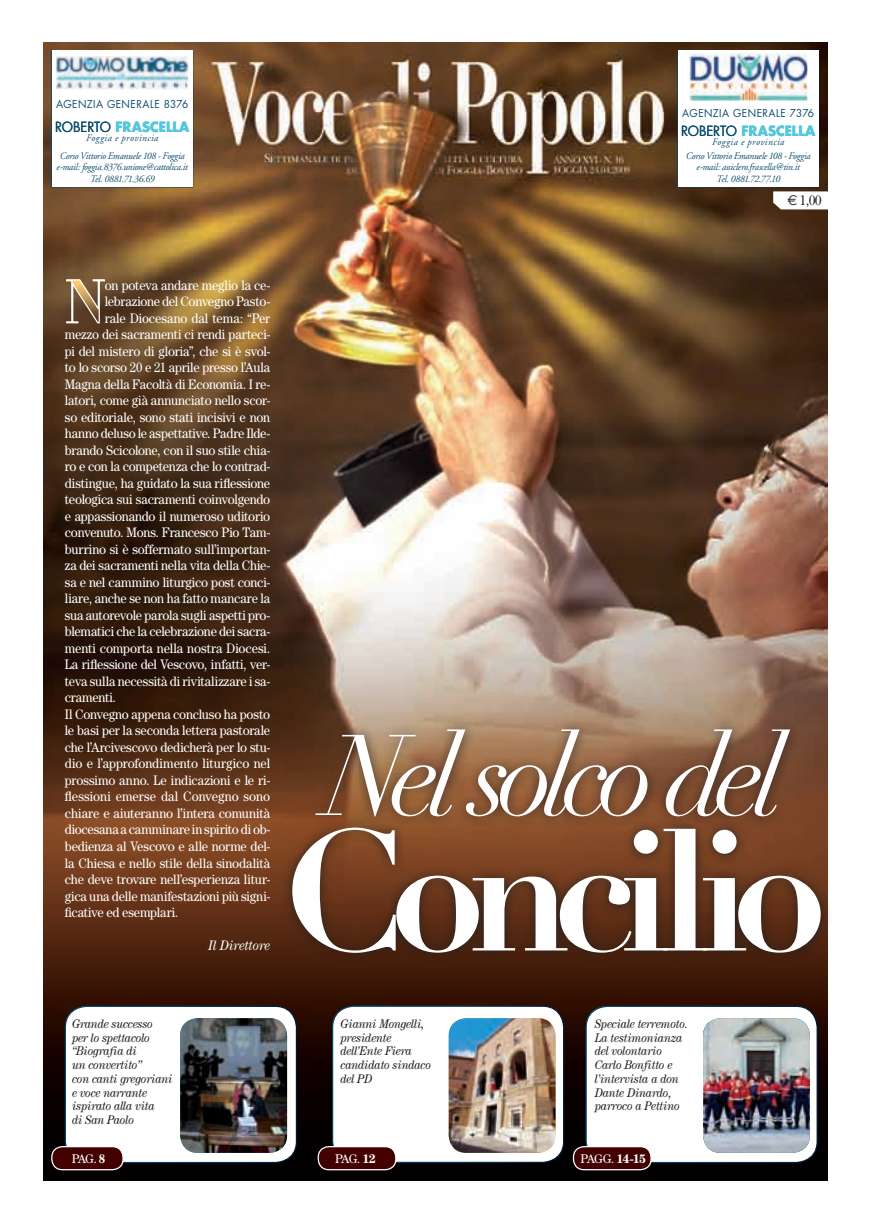
<style>
.page{position:relative;width:869px;height:1223px;background:#fff}
.page>*{position:absolute;margin:0;border:0;box-sizing:border-box;transform-origin:0 0}
.t1{font:700 168.75px "Didot";letter-spacing:-.1em;color:#fff}
.t2{font:italic 112.5px "Didot";letter-spacing:-.095em;color:#fff}
.t3{font:14.38px "New Baskerville";color:#231f20;scale:.93 1}
.t4{font:13.75px "Century";letter-spacing:-.015em;color:#fff;scale:.92 1}
.t5{font:700 13.75px "Futura";letter-spacing:.005em;color:#54c7dd;scale:.95 1}
.t6{font:italic 13.75px "Century";letter-spacing:-.01em;color:#fff;scale:.92 1}
.t7{font:italic 12.5px/13.8px "Century";letter-spacing:-.02em;color:#231f20;scale:.91 1}
.t8{font:12.5px "Century";letter-spacing:-.075em;color:#fff}
.t9{font:10.62px "Futura";letter-spacing:.035em;color:#0c4c6f;scale:.95 1}
.t10{font:italic 10px/11.2px "Adobe Garamond";letter-spacing:-.025em;color:#0c4c6f;text-align:center;scale:.95 1}
.t11{font:italic 10px "Adobe Garamond";letter-spacing:.055em;color:#0c4c6f;scale:.95 1}
.s1{font-weight:400;color:#0c4c6f}
.s2{font-family:"Euro Sans"}
.s3{font-weight:700}
</style>
<div class="page">
<img style="left:43px;top:43px;width:783px;height:1137px">
<div style="left:51px;top:51px;width:142px;height:136px;background:#fff;border:1px solid #fff"></div>
<svg style="left:772px;top:191px;width:56px;height:18px"></svg>
<div style="left:677px;top:51px;width:141px;height:136px;background:#fff;border:1px solid #fff"></div>
<img style="left:56px;top:56px;width:132px;height:33px">
<img style="left:689px;top:53px;width:118px;height:48px">
<div style="left:332px;top:1006px;width:231px;height:156px;background:#fff;border-radius:21px"></div>
<div style="left:318px;top:1146px;width:77px;height:23px;background:#430000;border-radius:11px"></div>
<div style="left:317px;top:1146px;width:79px;height:24px;border:1px solid #fff;border-radius:11px"></div>
<img style="left:448px;top:1058px;width:107px;height:94px">
<div style="left:65px;top:1006px;width:231px;height:156px;background:#fff;border-radius:21px"></div>
<div style="left:65px;top:1005px;width:232px;height:158px;border:1px solid #fff;border-radius:21px"></div>
<img style="left:180px;top:1018px;width:107px;height:134px">
<div style="left:52px;top:1146px;width:71px;height:23px;background:#430000;border-radius:11px"></div>
<div style="left:51px;top:1146px;width:73px;height:24px;border:1px solid #fff;border-radius:11px"></div>
<div style="left:586px;top:1006px;width:230px;height:156px;background:#fff;border-radius:21px"></div>
<img style="left:703px;top:1058px;width:106px;height:94px">
<div style="left:573px;top:1146px;width:77px;height:23px;background:#430000;border-radius:11px"></div>
<div style="left:572px;top:1146px;width:79px;height:24px;border:1px solid #fff;border-radius:11px"></div>
<div style="left:303px;top:717px;width:565px;height:171px;background:#231f20;opacity:.75"></div>
<div style="left:280px;top:815px;width:588px;height:243px;background:#231f20;opacity:.9"></div>
<svg style="left:65px;top:278px;width:40px;height:46px;background:#8d7458"></svg>
<p class="t9" style="left:56px;top:97px;width:140px">AGENZIA GENERALE 8376</p>
<p class="t9" style="left:682px;top:106px;width:140px">AGENZIA GENERALE 7376</p>
<p class="t5" style="left:55px;top:118px;width:143px"><span class="s1">ROBERTO</span> FRASCELLA</p>
<p class="t5" style="left:680px;top:122px;width:143px"><span class="s1">ROBERTO</span> FRASCELLA</p>
<p class="t11" style="left:86px;top:132px;width:78px">Foggia e provincia</p>
<p class="t11" style="left:711px;top:137px;width:78px">Foggia e provincia</p>
<p class="t10" style="left:57px;top:151px;width:140px">Corso Vittorio Emanuele 108 - Foggia e-mail: foggia.8376.unione@cattolica.it<br>Tel. 0881.71.36.69</p>
<p class="t10" style="left:685px;top:151px;width:133px">Corso Vittorio Emanuele 108 - Foggia e-mail: assiclero.frascella@tin.it<br>Tel. 0881.72.77.10</p>
<p class="t3" style="left:787px;top:192px;width:39px"><span class="s2">o</span> 1,00</p>
<p class="t4" style="left:105px;top:277px;width:181px">on poteva andare meglio la ce-</p>
<p class="t4" style="left:105px;top:293px;width:181px">lebrazione del Convegno Pasto-</p>
<p class="t4" style="left:105px;top:310px;width:181px">rale Diocesano dal tema: “Per</p>
<p class="t4" style="left:65px;top:326px;width:224px">mezzo dei sacramenti ci rendi parteci-</p>
<p class="t4" style="left:65px;top:343px;width:224px">pi del mistero di gloria”, che si è svol-</p>
<p class="t4" style="left:65px;top:359px;width:224px">to lo scorso 20 e 21 aprile presso l’Aula</p>
<p class="t4" style="left:65px;top:376px;width:224px">Magna della Facoltà di Economia. I re-</p>
<p class="t4" style="left:65px;top:392px;width:224px">latori, come già annunciato nello scor-</p>
<p class="t4" style="left:65px;top:409px;width:224px">so editoriale, sono stati incisivi e non</p>
<p class="t4" style="left:65px;top:425px;width:224px">hanno deluso le aspettative. Padre Ilde-</p>
<p class="t4" style="left:65px;top:442px;width:224px">brando Scicolone, con il suo stile chia-</p>
<p class="t4" style="left:65px;top:458px;width:224px">ro e con la competenza che lo contrad-</p>
<p class="t4" style="left:65px;top:475px;width:225px">distingue, ha guidato la sua riflessione</p>
<p class="t4" style="left:65px;top:491px;width:224px">teologica sui sacramenti coinvolgendo</p>
<p class="t4" style="left:65px;top:508px;width:225px">e appassionando il numeroso uditorio</p>
<p class="t4" style="left:65px;top:524px;width:224px">convenuto. Mons. Francesco Pio Tam-</p>
<p class="t4" style="left:65px;top:541px;width:224px">burrino si è soffermato sull’importan-</p>
<p class="t4" style="left:65px;top:557px;width:224px">za dei sacramenti nella vita della Chie-</p>
<p class="t4" style="left:65px;top:574px;width:224px">sa e nel cammino liturgico post conci-</p>
<p class="t4" style="left:65px;top:590px;width:225px">liare, anche se non ha fatto mancare la</p>
<p class="t4" style="left:65px;top:607px;width:224px">sua autorevole parola sugli aspetti pro-</p>
<p class="t4" style="left:65px;top:623px;width:224px">blematici che la celebrazione dei sacra-</p>
<p class="t4" style="left:65px;top:640px;width:224px">menti comporta nella nostra Diocesi.</p>
<p class="t4" style="left:65px;top:656px;width:224px">La riflessione del Vescovo, infatti, ver-</p>
<p class="t4" style="left:65px;top:673px;width:224px">teva sulla necessità di rivitalizzare i sa-</p>
<p class="t4" style="left:65px;top:689px;width:57px">cramenti.</p>
<p class="t4" style="left:65px;top:706px;width:224px">Il Convegno appena concluso ha posto</p>
<p class="t4" style="left:65px;top:722px;width:224px">le basi per la seconda lettera pastorale</p>
<p class="t4" style="left:65px;top:739px;width:224px">che l’Arcivescovo dedicherà per lo stu-</p>
<p class="t4" style="left:65px;top:755px;width:225px">dio e l’approfondimento liturgico nel</p>
<p class="t4" style="left:65px;top:772px;width:224px">prossimo anno. Le indicazioni e le ri-</p>
<p class="t4" style="left:65px;top:788px;width:225px">flessioni emerse dal Convegno sono</p>
<p class="t4" style="left:65px;top:805px;width:224px">chiare e aiuteranno l’intera comunità</p>
<p class="t4" style="left:65px;top:821px;width:224px">diocesana a camminare in spirito di ob-</p>
<p class="t4" style="left:65px;top:838px;width:224px">bedienza al Vescovo e alle norme del-</p>
<p class="t4" style="left:65px;top:854px;width:224px">la Chiesa e nello stile della sinodalità</p>
<p class="t4" style="left:65px;top:871px;width:224px">che deve trovare nell’esperienza litur-</p>
<p class="t4" style="left:65px;top:887px;width:224px">gica una delle manifestazioni più signi-</p>
<p class="t4" style="left:65px;top:904px;width:125px">ficative ed esemplari.</p>
<p class="t6" style="left:208px;top:937px;width:69px">Il Direttore</p>
<h2 class="t2" style="left:326px;top:706px;width:460px">Nel solco del</h2>
<h1 class="t1" style="left:283px;top:787px;width:544px">Concilio</h1>
<p class="t7" style="left:72px;top:1016px;width:112px">Grande successo<br>per lo spettacolo “Biografia di<br>un convertito”<br>con canti gregoriani e voce narrante ispirato alla vita<br>di San Paolo</p>
<p class="t7" style="left:594px;top:1016px;width:104px">Speciale terremoto.<br>La testimonianza del volontario<br>Carlo Bonfitto e l’intervista a don<br>Dante Dinardo, parroco a Pettino</p>
<p class="t8" style="left:580px;top:1151px;width:67px">PAGG. <span class="s3">14-15</span></p>
<p class="t7" style="left:340px;top:1016px;width:101px">Gianni Mongelli, presidente dell’Ente Fiera candidato sindaco del PD</p>
<p class="t8" style="left:72px;top:1151px;width:35px">PAG. <span class="s3">8</span></p>
<p class="t8" style="left:335px;top:1151px;width:42px">PAG. <span class="s3">12</span></p>
</div>
